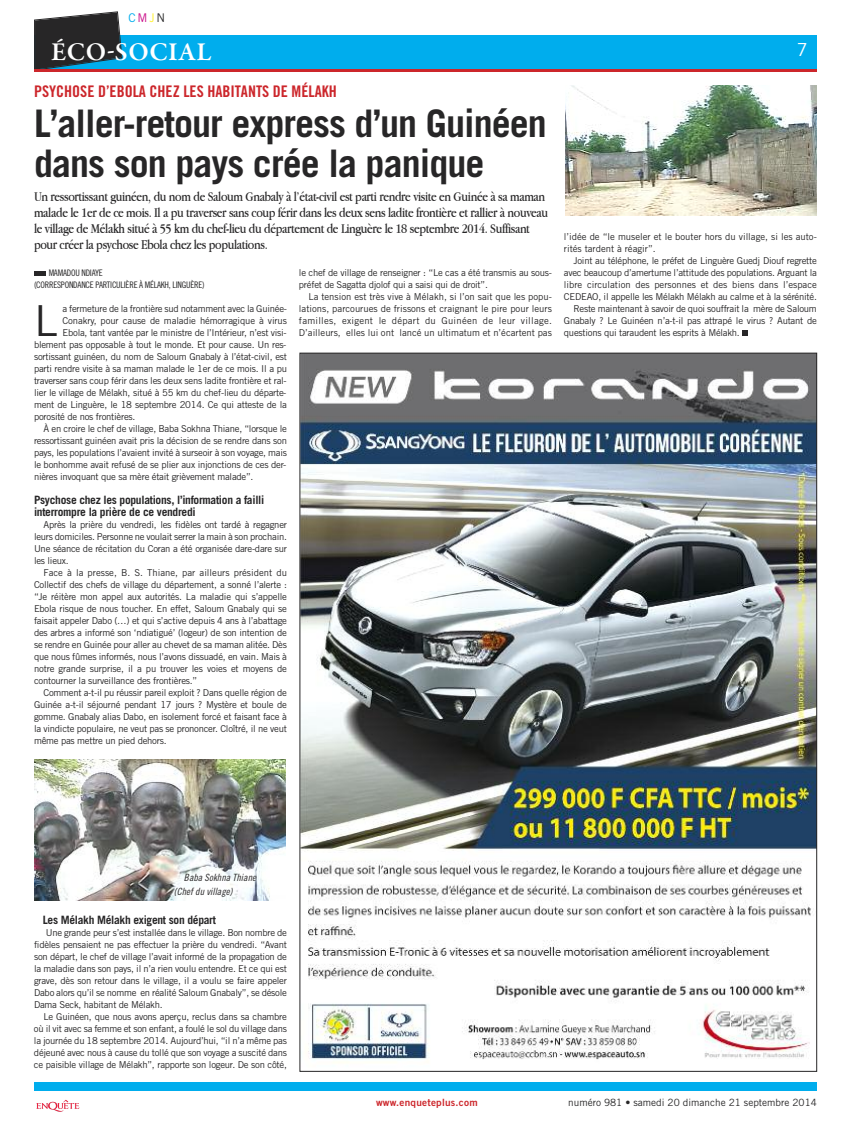
<style>
.page{position:relative;width:851px;height:1134px;background:#fff}
.page>*{position:absolute;margin:0;border:0;box-sizing:border-box;transform-origin:0 0}
.t1{font:42.7px "Trade Gothic";color:#272627}
.t2{font:700 38px/40px "Trade Gothic";letter-spacing:-.025em;color:#272627}
.t3{font:600 26.1px "Garamond Premr Pro";letter-spacing:.02em;color:#fff}
.t4{font:18px "Trade Gothic";color:#fff}
.t5{font:16px "Trade Gothic Bold Cond Twenty";color:#cc262b}
.t6{font:14px/16px "Apple Garamond";letter-spacing:-.025em;color:#272627}
.t7{font:12px "Trade Gothic";color:#00aded}
.t8{font:700 11.5px/12px "Trade Gothic";letter-spacing:-.025em;color:#272627}
.t9{font:10px "Trade Gothic";color:#272627}
.t10{font:10px/14.4px "Trade Gothic Cond Eighteen Obl";letter-spacing:.005em;color:#272627}
.t11{font:10px "Trade Gothic Bold Two";letter-spacing:.025em;color:#cc262b}
.t12{font:9.5px/12px "Trade Gothic";letter-spacing:-.025em;color:#272627;text-align:justify}
.t13{font:9.5px/12px "Trade Gothic";color:#272627}
.t14{font:9px/12px "Trade Gothic Cond Eighteen";letter-spacing:-.025em;color:#272627}
.s1{color:#ca0d89}
.s2{color:#fff12a}
.s3{color:#272627}
</style>
<div class="page">
<div style="left:34px;top:271px;width:11px;height:5px;background:#272627"></div>
<svg style="left:742px;top:330px;width:5px;height:6px"></svg>
<img style="left:34px;top:760px;width:251px;height:140px">
<img style="left:565px;top:85px;width:251px;height:130px">
<div style="left:34px;top:35px;width:782px;height:34px;background:#00aded"></div>
<hr style="left:34px;top:70px;width:782px;height:2px;background:#cc262b">
<svg style="left:34px;top:11px;width:88px;height:58px"></svg>
<hr style="left:34px;top:69px;width:782px;height:2px;background:#cc262b">
<svg style="left:36px;top:1100px;width:43px;height:12px"></svg>
<div style="left:34px;top:1082px;width:782px;height:9px;background:#00aded"></div>
<img style="left:301px;top:355px;width:513px;height:708px">
<p class="t7" style="left:128px;top:13px;width:38px">C<span class="s1">M</span><span class="s2">J</span><span class="s3">N</span></p>
<h3 class="t3" style="left:51px;top:41px;width:162px">ÉCO-SOCIAL</h3>
<h3 class="t4" style="left:796px;top:43px;width:12px">7</h3>
<h3 class="t5" style="left:34px;top:85px;width:304px">PSYCHOSE D’EBOLA CHEZ LES HABITANTS DE MÉLAKH</h3>
<h2 class="t2" style="left:34px;top:107px;width:514px">L’aller-retour express d’un Guinéen dans son pays crée la panique</h2>
<p class="t6" style="left:34px;top:188px;width:515px">Un ressortissant guinéen, du nom de Saloum Gnabaly à l’état-civil est parti rendre visite en Guinée à sa maman malade le 1er de ce mois. Il a pu traverser sans coup férir dans les deux sens ladite frontière et rallier à nouveau le village de Mélakh situé à 55 km du chef-lieu du département de Linguère le 18 septembre 2014. Suffisant pour créer la psychose Ebola chez les populations.</p>
<p class="t14" style="left:34px;top:267px;width:172px;text-indent:15px">MAMADOU NDIAYE<br>(CORRESPONDANCE PARTICULIÈRE À MÉLAKH, LINGUÈRE)</p>
<h1 class="t1" style="left:34px;top:305px;width:25px">L</h1>
<p class="t12" style="left:63px;top:303px;width:226px">a fermeture de la frontière sud notamment avec la Guinée-</p>
<p class="t12" style="left:63px;top:315px;width:226px">Conakry, pour cause de maladie hémorragique à virus</p>
<p class="t12" style="left:63px;top:327px;width:226px">Ebola, tant vantée par le ministre de l’Intérieur, n’est visi-</p>
<p class="t12" style="left:34px;top:339px;width:254px">blement pas opposable à tout le monde. Et pour cause. Un res-</p>
<p class="t12" style="left:34px;top:351px;width:254px">sortissant guinéen, du nom de Saloum Gnabaly à l’état-civil, est</p>
<p class="t12" style="left:34px;top:363px;width:254px">parti rendre visite à sa maman malade le 1er de ce mois. Il a pu</p>
<p class="t12" style="left:34px;top:375px;width:254px">traverser sans coup férir dans les deux sens ladite frontière et ral-</p>
<p class="t12" style="left:34px;top:387px;width:254px">lier le village de Mélakh, situé à 55 km du chef-lieu du départe-</p>
<p class="t12" style="left:34px;top:399px;width:254px">ment de Linguère, le 18 septembre 2014. Ce qui atteste de la</p>
<p class="t12" style="left:34px;top:411px;width:103px">porosité de nos frontières.</p>
<p class="t12" style="left:44px;top:423px;width:245px">À en croire le chef de village, Baba Sokhna Thiane, “lorsque le</p>
<p class="t12" style="left:34px;top:435px;width:254px">ressortissant guinéen avait pris la décision de se rendre dans son</p>
<p class="t12" style="left:34px;top:447px;width:254px">pays, les populations l’avaient invité à surseoir à son voyage, mais</p>
<p class="t12" style="left:34px;top:459px;width:254px">le bonhomme avait refusé de se plier aux injonctions de ces der-</p>
<p class="t12" style="left:34px;top:471px;width:221px">nières invoquant que sa mère était grièvement malade”.</p>
<p class="t8" style="left:34px;top:495px;width:232px">Psychose chez les populations, l’information a failli interrompre la prière de ce vendredi</p>
<p class="t12" style="left:34px;top:519px;width:254px;text-indent:10px">Après la prière du vendredi, les fidèles ont tardé à regagner leurs domiciles. Personne ne voulait serrer la main à son prochain.<br>Une séance de récitation du Coran a été organisée dare-dare sur les lieux.</p>
<p class="t12" style="left:34px;top:567px;width:254px;text-indent:10px">Face à la presse, B. S. Thiane, par ailleurs président du Collectif des chefs de village du département, a sonné l’alerte : “Je réitère mon appel aux autorités. La maladie qui s’appelle Ebola risque de nous toucher. En effet, Saloum Gnabaly qui se faisait appeler Dabo (…) et qui s’active depuis 4 ans à l’abattage des arbres a informé son ‘ndiatigué’ (logeur) de son intention de se rendre en Guinée pour aller au chevet de sa maman alitée. Dès que nous fûmes informés, nous l’avons dissuadé, en vain. Mais à notre grande surprise, il a pu trouver les voies et moyens de contourner la surveillance des frontières.”</p>
<p class="t12" style="left:34px;top:687px;width:254px;text-indent:10px">Comment a-t-il pu réussir pareil exploit ? Dans quelle région de Guinée a-t-il séjourné pendant 17 jours ? Mystère et boule de gomme. Gnabaly alias Dabo, en isolement forcé et faisant face à la vindicte populaire, ne veut pas se prononcer. Cloîtré, il ne veut même pas mettre un pied dehors.</p>
<p class="t12" style="left:299px;top:267px;width:254px">le chef de village de renseigner : “Le cas a été transmis au sous&shy;préfet de Sagatta djolof qui a saisi qui de droit”.</p>
<p class="t12" style="left:299px;top:291px;width:254px;text-indent:9px">La tension est très vive à Mélakh, si l’on sait que les popu&shy;lations, parcourues de frissons et craignant le pire pour leurs familles, exigent le départ du Guinéen de leur village.<br>D’ailleurs, elles lui ont lancé un ultimatum et n’écartent pas</p>
<p class="t13" style="left:564px;top:231px;width:254px">l’idée de “le museler et le bouter hors du village, si les auto&shy;rités tardent à réagir”.</p>
<p class="t12" style="left:573px;top:255px;width:245px">Joint au téléphone, le préfet de Linguère Guedj Diouf regrette</p>
<p class="t12" style="left:564px;top:267px;width:254px">avec beaucoup d’amertume l’attitude des populations. Arguant la</p>
<p class="t13" style="left:564px;top:279px;width:254px">libre circulation des personnes et des biens dans l’espace</p>
<p class="t12" style="left:564px;top:291px;width:254px">CEDEAO, il appelle les Mélakh Mélakh au calme et à la sérénité.</p>
<p class="t12" style="left:573px;top:303px;width:245px">Reste maintenant à savoir de quoi souffrait la mère de Saloum</p>
<p class="t12" style="left:564px;top:315px;width:254px">Gnabaly ? Le Guinéen n’a-t-il pas attrapé le virus ? Autant de</p>
<p class="t12" style="left:564px;top:327px;width:177px">questions qui taraudent les esprits à Mélakh.</p>
<p class="t10" style="left:174px;top:871px;width:84px;text-indent:10px">Baba Sokhna Thiane (Chef du village)</p>
<p class="t8" style="left:43px;top:915px;width:175px">Les Mélakh Mélakh exigent son départ</p>
<p class="t12" style="left:34px;top:927px;width:254px;text-indent:12px">Une grande peur s’est installée dans le village. Bon nombre de fidèles pensaient ne pas effectuer la prière du vendredi. “Avant son départ, le chef de village l’avait informé de la propagation de la maladie dans son pays, il n’a rien voulu entendre. Et ce qui est grave, dès son retour dans le village, il a voulu se faire appeler Dabo alors qu’il se nomme en réalité Saloum Gnabaly”, se désole Dama Seck, habitant de Mélakh.</p>
<p class="t12" style="left:34px;top:1011px;width:254px;text-indent:10px">Le Guinéen, que nous avons aperçu, reclus dans sa chambre où il vit avec sa femme et son enfant, a foulé le sol du village dans la journée du 18 septembre 2014. Aujourd’hui, “il n’a même pas déjeuné avec nous à cause du tollé que son voyage a suscité dans ce paisible village de Mélakh”, rapporte son logeur. De son côté,</p>
<p class="t11" style="left:376px;top:1098px;width:103px">www.enqueteplus.com</p>
<p class="t9" style="left:568px;top:1099px;width:250px">numéro 981 • samedi 20 dimanche 21 septembre 2014</p>
</div>
